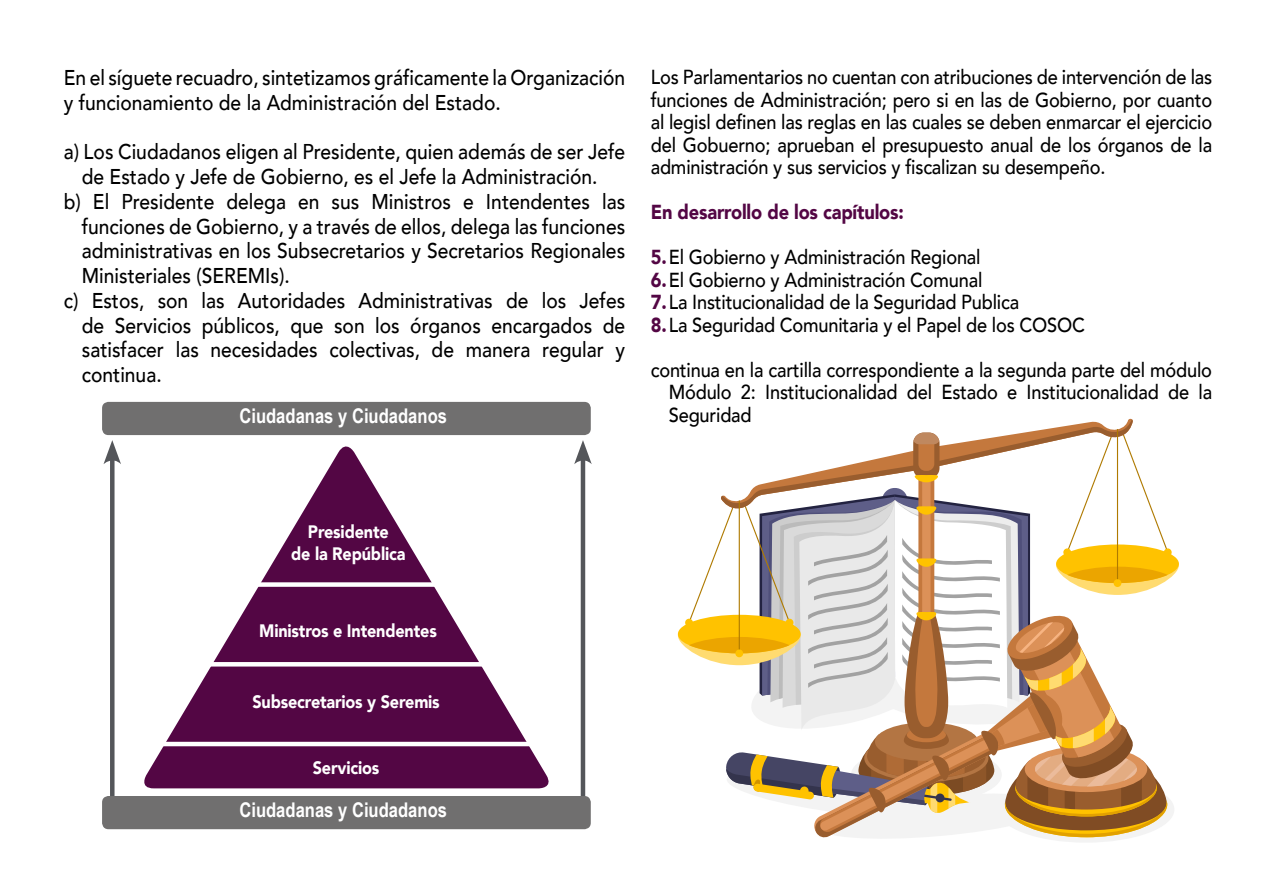
<style>
.page{position:relative;width:1276px;height:893px;background:#fff}
.page>*{position:absolute;margin:0;border:0;box-sizing:border-box;transform-origin:0 0}
.t1{font:500 21.38px/24.8px "Avenir";color:#000;scale:.9 1}
.t2{font:500 20.25px/22.5px "Avenir";letter-spacing:-.01em;color:#000;text-align:justify;scale:.9 1}
.t3{font:700 20.25px "Arial Narrow";color:#fff}
.t4{font:900 20.25px "Avenir";letter-spacing:-.01em;color:#530644;scale:.9 1}
.t5{font:900 18px/22.5px "Avenir";letter-spacing:-.01em;color:#fff;text-align:center;scale:.9 1}
.s1{font-weight:900;color:#530644}
</style>
<div class="page">
<svg style="left:144px;top:446px;width:405px;height:342px;fill:#530644"></svg>
<div style="left:102px;top:402px;width:489px;height:33px;background:#706f6f;border-radius:6px"></div>
<div style="left:110px;top:456px;width:5px;height:347px;background:#54565a"></div>
<svg style="left:103px;top:440px;width:18px;height:24px"></svg>
<hr style="left:581px;top:456px;width:4px;height:347px;background:#54565a">
<svg style="left:574px;top:440px;width:18px;height:24px"></svg>
<div style="left:102px;top:796px;width:489px;height:33px;background:#706f6f;border-radius:6px"></div>
<div style="left:258px;top:582px;width:181px;height:5px;background:#fff"></div>
<hr style="left:157px;top:742px;width:375px;height:4px;background:#fff">
<svg style="left:157px;top:662px;width:375px;height:4px"></svg>
<svg style="left:678px;top:418px;width:501px;height:424px"></svg>
<p class="t1" style="left:64px;top:64px;width:625px">En el síguete recuadro, sintetizamos gráficamente la Organización y funcionamiento de la Administración del Estado.</p>
<p class="t1" style="left:64px;top:138px;width:625px">a) Los Ciudadanos eligen al Presidente, quien además de ser Jefe</p>
<p class="t1" style="left:82px;top:163px;width:574px">de Estado y Jefe de Gobierno, es el Jefe la Administración.</p>
<p class="t1" style="left:64px;top:188px;width:625px">b) El Presidente delega en sus Ministros e Intendentes las</p>
<p class="t1" style="left:82px;top:213px;width:605px">funciones de Gobierno, y a través de ellos, delega las funciones</p>
<p class="t1" style="left:82px;top:237px;width:605px">administrativas en los Subsecretarios y Secretarios Regionales</p>
<p class="t1" style="left:82px;top:262px;width:233px">Ministeriales (SEREMIs).</p>
<p class="t1" style="left:64px;top:287px;width:625px">c) Estos, son las Autoridades Administrativas de los Jefes</p>
<p class="t1" style="left:82px;top:312px;width:605px">de Servicios públicos, que son los órganos encargados de</p>
<p class="t1" style="left:82px;top:336px;width:605px">satisfacer las necesidades colectivas, de manera regular y</p>
<p class="t1" style="left:82px;top:361px;width:90px">continua.</p>
<p class="t2" style="left:651px;top:65px;width:625px">Los Parlamentarios no cuentan con atribuciones de intervención de las funciones de Administración; pero si en las de Gobierno, por cuanto al legisl definen las reglas en las cuales se deben enmarcar el ejercicio del Gobuerno; aprueban el presupuesto anual de los órganos de la administración y sus servicios y fiscalizan su desempeño.</p>
<p class="t4" style="left:651px;top:195px;width:283px">En desarrollo de los capítulos:</p>
<p class="t2" style="left:651px;top:245px;width:484px;text-align:left"><span class="s1">5.</span>El Gobierno y Administración Regional<br><span class="s1">6.</span>El Gobierno y Administración Comunal<br><span class="s1">7.</span>La Institucionalidad de la Seguridad Publica<br><span class="s1">8.</span>La Seguridad Comunitaria y el Papel de los COSOC</p>
<p class="t2" style="left:651px;top:357px;width:625px;text-align:right">continua en la cartilla correspondiente a la segunda parte del módulo<br>Módulo 2: Institucionalidad del Estado e Institucionalidad de la</p>
<p class="t3" style="left:239px;top:401px;width:209px">Ciudadanas y Ciudadanos</p>
<p class="t2" style="left:669px;top:402px;width:94px">Seguridad</p>
<p class="t5" style="left:291px;top:520px;width:128px">Presidente<br>de la República</p>
<p class="t5" style="left:259px;top:619px;width:199px">Ministros e Intendentes</p>
<p class="t5" style="left:252px;top:690px;width:210px">Subsecretarios y Seremis</p>
<p class="t5" style="left:313px;top:756px;width:75px">Servicios</p>
<p class="t3" style="left:239px;top:795px;width:209px">Ciudadanas y Ciudadanos</p>
</div>
